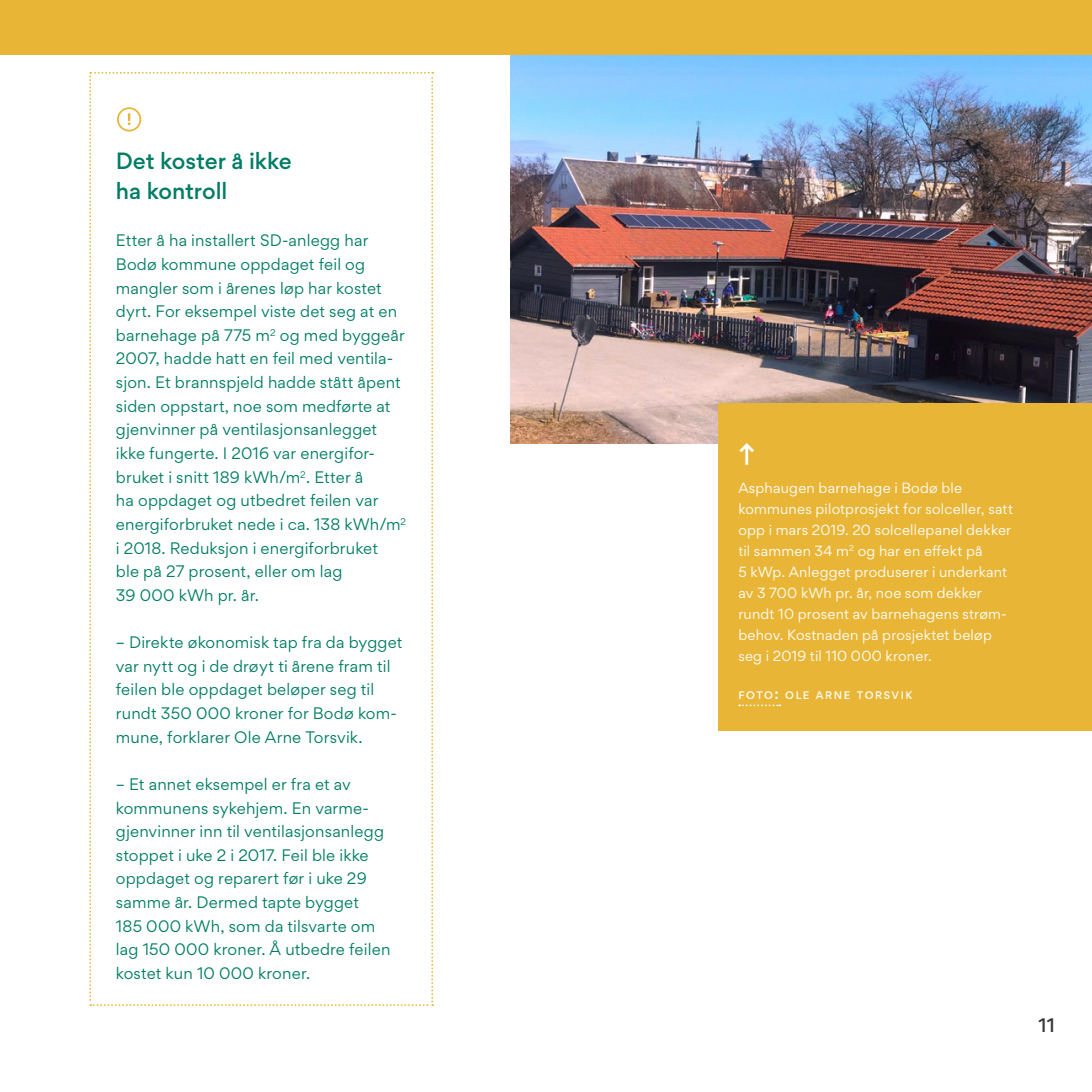
<style>
.page{position:relative;width:1092px;height:1092px;background:#fff}
.page>*{position:absolute;margin:0;border:0;box-sizing:border-box;transform-origin:0 0}
.t1{font:500 21px/29.6px "Gordita";letter-spacing:-.005em;color:#007d64}
.t2{font:500 17.5px "Gordita";color:#3a3a39}
.t3{font:14.88px/23.6px "Gordita";letter-spacing:.01em;color:#007d64}
.t4{font:13.12px/21px "Gordita";letter-spacing:.02em;color:#fff}
.t5{font:500 9.8px "Gordita";letter-spacing:.16em;color:#fff}
.s1{font-size:14px}
</style>
<div class="page">
<img style="left:510px;top:55px;width:581px;height:388px">
<div style="left:0;top:0;width:1091px;height:55px;background:#e9b536"></div>
<div style="left:718px;top:403px;width:358px;height:327px;background:#e9b536"></div>
<svg style="left:739px;top:704px;width:41px;height:2px"></svg>
<svg style="left:739px;top:443px;width:15px;height:22px"></svg>
<svg style="left:89px;top:72px;width:344px;height:933px"></svg>
<div style="left:117px;top:107px;width:24px;height:24px;border:2px solid #e9b536;border-radius:50%"></div>
<div style="left:1069px;top:403px;width:22px;height:327px;background:#e9b536"></div>
<h1 class="t1" style="left:116px;top:146px;width:177px">Det koster å ikke ha kontroll</h1>
<p class="t3" style="left:116px;top:228px;width:292px">Etter å ha installert SD-anlegg har Bodø kommune oppdaget feil og mangler som i årenes løp har kostet dyrt. For eksempel viste det seg at en barnehage på 775 m<sup>2</sup> og med byggeår 2007, hadde hatt en feil med ventila&shy;sjon. Et brannspjeld hadde stått åpent siden oppstart, noe som medførte at gjenvinner på ventilasjonsanlegget ikke fungerte. I 2016 var energifor&shy;bruket i snitt 189 kWh/m<sup>2</sup>. Etter å<br>ha oppdaget og utbedret feilen var energiforbruket nede i ca. 138 kWh/m<sup>2 </sup>i 2018. Reduksjon i energiforbruket<br>ble på 27 prosent, eller om lag<br>39 000 kWh pr. år.</p>
<p class="t3" style="left:116px;top:630px;width:288px">– Direkte økonomisk tap fra da bygget var nytt og i de drøyt ti årene fram til feilen ble oppdaget beløper seg til rundt 350 000 kroner for Bodø kom&shy;mune, forklarer Ole Arne Torsvik.</p>
<p class="t3" style="left:116px;top:772px;width:276px">– Et annet eksempel er fra et av kommunens sykehjem. En varme&shy;gjenvinner inn til ventilasjonsanlegg stoppet i uke 2 i 2017. Feil ble ikke oppdaget og reparert før i uke 29 samme år. Dermed tapte bygget<br>185 000 kWh, som da tilsvarte om lag 150 000 kroner. Å utbedre feilen kostet kun 10 000 kroner.</p>
<p class="t4" style="left:738px;top:477px;width:276px">Asphaugen barnehage i Bodø ble kommunes pilotprosjekt for solceller, satt opp i mars 2019. 20 solcellepanel dekker til sammen 34 m<sup>2</sup> og har en effekt på<br>5 kWp. Anlegget produserer i underkant av 3 700 kWh pr. år, noe som dekker rundt 10 prosent av barnehagens strøm&shy;behov. Kostnaden på prosjektet beløp seg i 2019 til 110 000 kroner.</p>
<p class="t5" style="left:738px;top:688px;width:175px">FOTO<span class="s1">:</span> OLE ARNE TORSVIK</p>
<p class="t2" style="left:1038px;top:1012px;width:18px">11</p>
</div>
